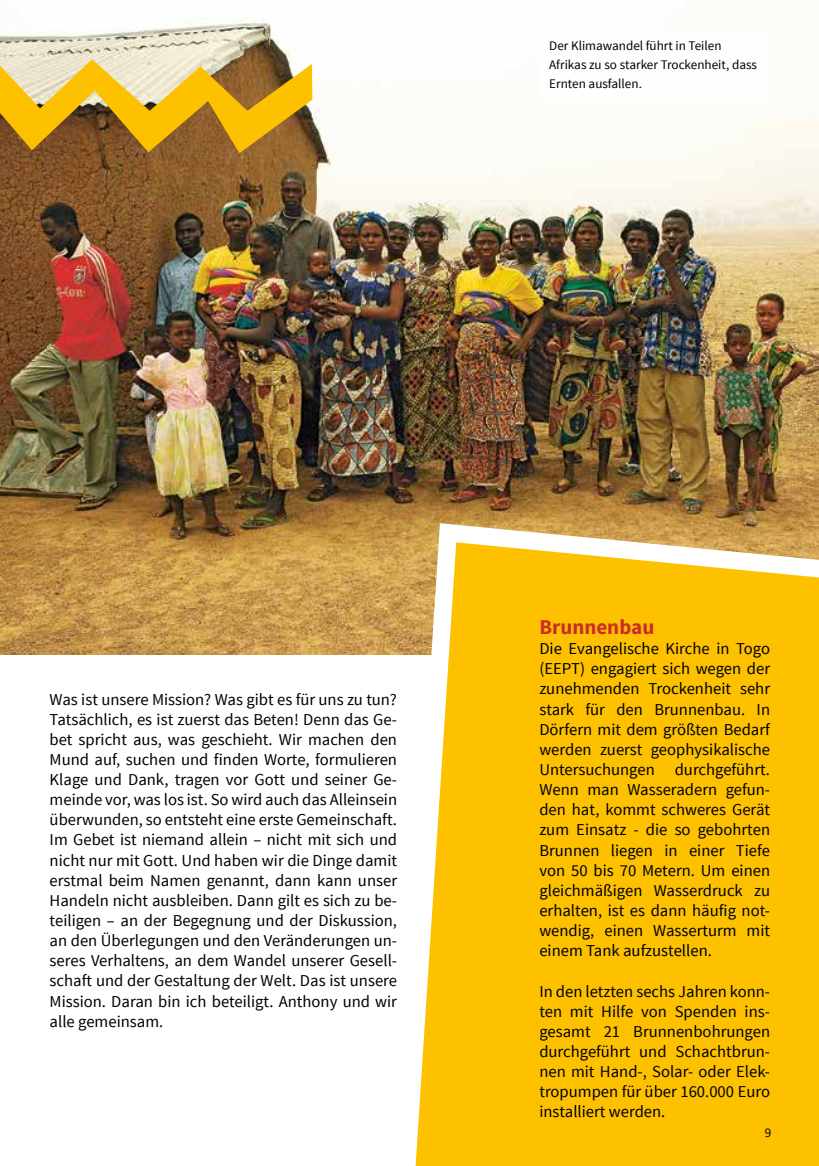
<style>
.page{position:relative;width:819px;height:1166px;background:#fff}
.page>*{position:absolute;margin:0;border:0;box-sizing:border-box;transform-origin:0 0}
.t1{font:700 21px "Source Sans Pro";color:#ca2d26}
.t2{font:16.62px/20.1px "Source Sans Pro";color:#000;text-align:justify}
.t3{font:13.12px/19.2px "Source Sans Pro";color:#000}
</style>
<div class="page">
<img style="left:0;top:18px;width:819px;height:636px">
<svg style="left:0;top:59px;width:312px;height:94px;background:#c89f3c"></svg>
<div style="left:539px;top:30px;width:230px;height:69px;background:#fff"></div>
<svg style="left:383px;top:514px;width:436px;height:652px;background:#f9c523"></svg>
<p class="t3" style="left:549px;top:36px;width:209px">Der Klimawandel führt in Teilen<br>Afrikas zu so starker Trockenheit, dass<br>Ernten ausfallen.</p>
<p class="t2" style="left:50px;top:689px;width:349px">Was ist unsere Mission? Was gibt es für uns zu tun?<br>Tatsächlich, es ist zuerst das Beten! Denn das Ge&shy;bet spricht aus, was geschieht. Wir machen den Mund auf, suchen und finden Worte, formulieren Klage und Dank, tragen vor Gott und seiner Ge&shy;meinde vor, was los ist. So wird auch das Alleinsein überwunden, so entsteht eine erste Gemeinschaft.<br>Im Gebet ist niemand allein – nicht mit sich und nicht nur mit Gott. Und haben wir die Dinge damit erstmal beim Namen genannt, dann kann unser Handeln nicht ausbleiben. Dann gilt es sich zu be&shy;teiligen – an der Begegnung und der Diskussion, an den Überlegungen und den Veränderungen un&shy;seres Verhaltens, an dem Wandel unserer Gesell&shy;schaft und der Gestaltung der Welt. Das ist unsere Mission. Daran bin ich beteiligt. Anthony und wir alle gemeinsam.</p>
<p class="t1" style="left:539px;top:613px;width:116px">Brunnenbau</p>
<p class="t2" style="left:539px;top:639px;width:232px">Die Evangelische Kirche in Togo (EEPT) engagiert sich wegen der zunehmenden Trockenheit sehr stark für den Brunnenbau. In Dörfern mit dem größten Bedarf werden zuerst geophysikalische Untersuchungen durchgeführt.<br>Wenn man Wasseradern gefun&shy;den hat, kommt schweres Gerät zum Einsatz - die so gebohrten Brunnen liegen in einer Tiefe von 50 bis 70 Metern. Um einen gleichmäßigen Wasserdruck zu erhalten, ist es dann häufig not&shy;wendig, einen Wasserturm mit einem Tank aufzustellen.</p>
<p class="t2" style="left:539px;top:981px;width:232px">In den letzten sechs Jahren konn&shy;ten mit Hilfe von Spenden ins&shy;gesamt 21 Brunnenbohrungen durchgeführt und Schachtbrun&shy;nen mit Hand-, Solar- oder Elek&shy;tropumpen für über 160.000 Euro installiert werden.</p>
<p class="t3" style="left:764px;top:1123px;width:8px">9</p>
</div>
